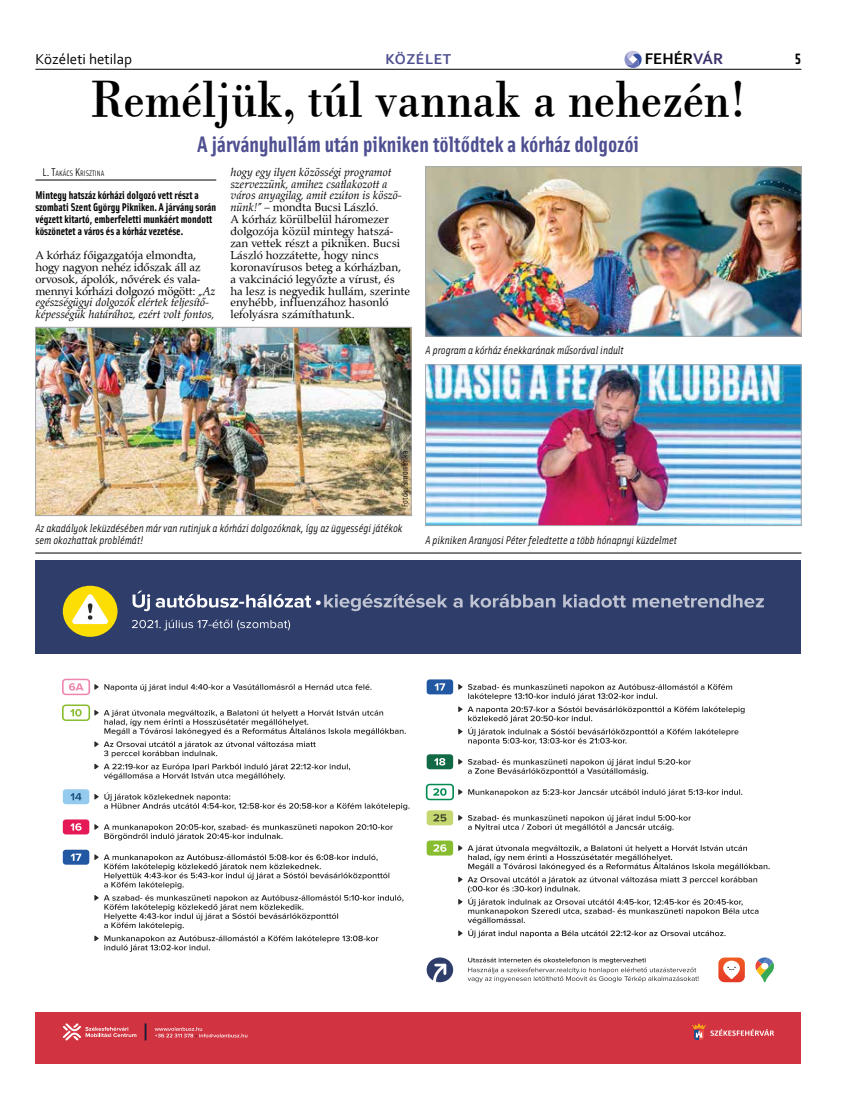
<style>
.page{position:relative;width:851px;height:1099px;background:#fff}
.page>*{position:absolute;margin:0;border:0;box-sizing:border-box;transform-origin:0 0}
.t1{font:52.5px "Bodoni PFL";color:#000;scale:.9 1}
.t2{font:700 22.5px "Solex";color:#4e4f91}
.t3{font:700 16.12px "Corbel";color:#000}
.t4{font:15px "Corbel";color:#000}
.t5{font:700 15px "Corbel";letter-spacing:.04em;color:#4e4f91}
.t6{font:700 15px "Solex";color:#000}
.t7{font:11.88px/11.9px "Palladius";color:#000}
.t8{font:italic 11.25px/11.9px "Solex";color:#000}
.t9{font:700 11.25px/11.9px "Solex";color:#000}
.t10{font:8.75px "Solex";color:#000}
.t11{font:7.88px "Solex";color:#000}
.s1{color:#3c316c}
.s2{font-size:11.25px}
.s3{font-style:italic}
</style>
<div class="page">
<hr style="left:35px;top:69px;width:766px;height:1px;background:#000">
<svg style="left:624px;top:51px;width:17px;height:18px"></svg>
<hr style="left:35px;top:180px;width:181px;height:1px;background:#000">
<img style="left:427px;top:169px;width:372px;height:165px">
<div style="left:425px;top:167px;width:376px;height:169px;border:1px solid #a7a9ac"></div>
<img style="left:37px;top:329px;width:372px;height:184px">
<div style="left:35px;top:327px;width:376px;height:188px;border:1px solid #a7a9ac"></div>
<img style="left:427px;top:366px;width:372px;height:157px">
<div style="left:425px;top:364px;width:376px;height:161px;border:1px solid #a7a9ac"></div>
<hr style="left:35px;top:553px;width:766px;height:1px;background:#000">
<div style="left:35px;top:560px;width:766px;height:94px;background:#2e3d6a"></div>
<svg style="left:132px;top:590px;width:631px;height:21px"></svg>
<svg style="left:132px;top:619px;width:158px;height:11px"></svg>
<div style="left:35px;top:1012px;width:766px;height:51px;background:#d13340"></div>
<svg style="left:692px;top:1023px;width:81px;height:17px"></svg>
<svg style="left:63px;top:1023px;width:73px;height:17px"></svg>
<svg style="left:155px;top:1027px;width:92px;height:10px"></svg>
<svg style="left:145px;top:1023px;width:1px;height:17px"></svg>
<svg style="left:467px;top:957px;width:231px;height:25px"></svg>
<svg style="left:426px;top:957px;width:27px;height:25px"></svg>
<svg style="left:431px;top:961px;width:18px;height:22px"></svg>
<svg style="left:718px;top:957px;width:26px;height:25px"></svg>
<svg style="left:755px;top:957px;width:18px;height:25px"></svg>
<div style="left:63px;top:585px;width:54px;height:52px;background:#fcdd04;border-radius:50%"></div>
<svg style="left:72px;top:594px;width:36px;height:30px"></svg>
<svg style="left:458px;top:759px;width:4px;height:5px"></svg>
<svg style="left:458px;top:789px;width:4px;height:5px"></svg>
<svg style="left:458px;top:684px;width:4px;height:5px"></svg>
<svg style="left:94px;top:684px;width:277px;height:7px"></svg>
<svg style="left:94px;top:792px;width:315px;height:18px"></svg>
<svg style="left:94px;top:824px;width:299px;height:16px"></svg>
<svg style="left:468px;top:758px;width:222px;height:17px"></svg>
<svg style="left:458px;top:845px;width:311px;height:25px"></svg>
<svg style="left:458px;top:876px;width:300px;height:61px"></svg>
<svg style="left:94px;top:709px;width:312px;height:26px"></svg>
<svg style="left:468px;top:789px;width:274px;height:7px"></svg>
<svg style="left:94px;top:741px;width:222px;height:16px"></svg>
<svg style="left:94px;top:763px;width:256px;height:17px"></svg>
<svg style="left:94px;top:854px;width:309px;height:75px"></svg>
<svg style="left:94px;top:935px;width:284px;height:16px"></svg>
<svg style="left:468px;top:684px;width:264px;height:16px"></svg>
<svg style="left:458px;top:706px;width:286px;height:39px"></svg>
<div style="left:62px;top:678px;width:28px;height:17px;border:2px solid #ef85ae;border-radius:3px"></div>
<svg style="left:69px;top:683px;width:15px;height:7px"></svg>
<div style="left:62px;top:704px;width:28px;height:17px;border:2px solid #88bd2f;border-radius:3px"></div>
<svg style="left:70px;top:709px;width:12px;height:7px"></svg>
<div style="left:426px;top:783px;width:28px;height:17px;border:2px solid #008a4f;border-radius:3px"></div>
<svg style="left:433px;top:788px;width:13px;height:7px"></svg>
<div style="left:63px;top:789px;width:26px;height:15px;background:#95cbef;border-radius:3px"></div>
<svg style="left:70px;top:793px;width:12px;height:7px"></svg>
<div style="left:63px;top:819px;width:26px;height:15px;background:#e51955;border-radius:3px"></div>
<svg style="left:70px;top:823px;width:12px;height:7px"></svg>
<div style="left:426px;top:754px;width:27px;height:15px;background:#116a45;border-radius:3px"></div>
<svg style="left:434px;top:758px;width:11px;height:7px"></svg>
<div style="left:426px;top:840px;width:27px;height:15px;background:#88bd2f;border-radius:3px"></div>
<svg style="left:433px;top:844px;width:13px;height:7px"></svg>
<div style="left:63px;top:849px;width:26px;height:15px;background:#2158a1;border-radius:3px"></div>
<svg style="left:71px;top:853px;width:10px;height:7px"></svg>
<div style="left:426px;top:679px;width:27px;height:15px;background:#2158a1;border-radius:3px"></div>
<svg style="left:434px;top:683px;width:11px;height:7px"></svg>
<svg style="left:458px;top:815px;width:4px;height:5px"></svg>
<svg style="left:468px;top:814px;width:223px;height:17px"></svg>
<div style="left:426px;top:810px;width:27px;height:15px;background:#c5d770;border-radius:3px"></div>
<svg style="left:433px;top:814px;width:13px;height:7px"></svg>
<p class="t4" style="left:35px;top:49px;width:98px">Közéleti hetilap</p>
<p class="t5" style="left:385px;top:49px;width:67px">Közélet</p>
<h3 class="t3" style="left:644px;top:48px;width:80px">FEHÉR<span class="s1">VÁR</span></h3>
<p class="t6" style="left:794px;top:49px;width:8px">5</p>
<h1 class="t1" style="left:91px;top:63px;width:729px">Reméljük, túl vannak a nehezén!</h1>
<h2 class="t2" style="left:197px;top:129px;width:443px">A járványhullám után pikniken töltődtek a kórház dolgozói</h2>
<p class="t11" style="left:43px;top:168px;width:63px"><span class="s2">L. T</span>AKÁCS <span class="s2">K</span>RISZTINA</p>
<p class="t9" style="left:35px;top:189px;width:182px">Mintegy hatszáz kórházi dolgozó vett részt a szombati Szent György Pikniken. A járvány során végzett kitartó, emberfeletti munkáért mondott köszönetet a város és a kórház vezetése.</p>
<p class="t7" style="left:35px;top:249px;width:181px">A kórház főigazgatója elmondta, hogy nagyon nehéz időszak áll az orvosok, ápolók, nővérek és vala&shy;mennyi kórházi dolgozó mögött: <span class="s3">„Az egészségügyi dolgozók elértek teljesítő&shy;képességük határához, ezért volt fontos,</span></p>
<p class="t7" style="left:230px;top:166px;width:181px"><span class="s3">hogy egy ilyen közösségi programot szervezzünk, amihez csatlakozott a város anyagilag, amit ezúton is köszö&shy;nünk!”</span> – mondta Bucsi László.<br>A kórház körülbelül háromezer dolgozója közül mintegy hatszá&shy;zan vettek részt a pikniken. Bucsi László hozzátette, hogy nincs koronavírusos beteg a kórházban, a vakcináció legyőzte a vírust, és ha lesz is negyedik hullám, szerinte enyhébb, influenzához hasonló lefolyásra számíthatunk.</p>
<p class="t8" style="left:425px;top:343px;width:200px">A program a kórház énekkarának műsorával indult</p>
<p class="t10" style="left:399px;top:507px;width:58px;rotate:-90deg">Fotók: Simon Erika</p>
<p class="t8" style="left:35px;top:522px;width:368px">Az akadályok leküzdésében már van rutinjuk a kórházi dolgozóknak, így az ügyességi játékok sem okozhattak problémát!</p>
<p class="t8" style="left:425px;top:533px;width:253px">A pikniken Aranyosi Péter feledtette a több hónapnyi küzdelmet</p>
</div>
